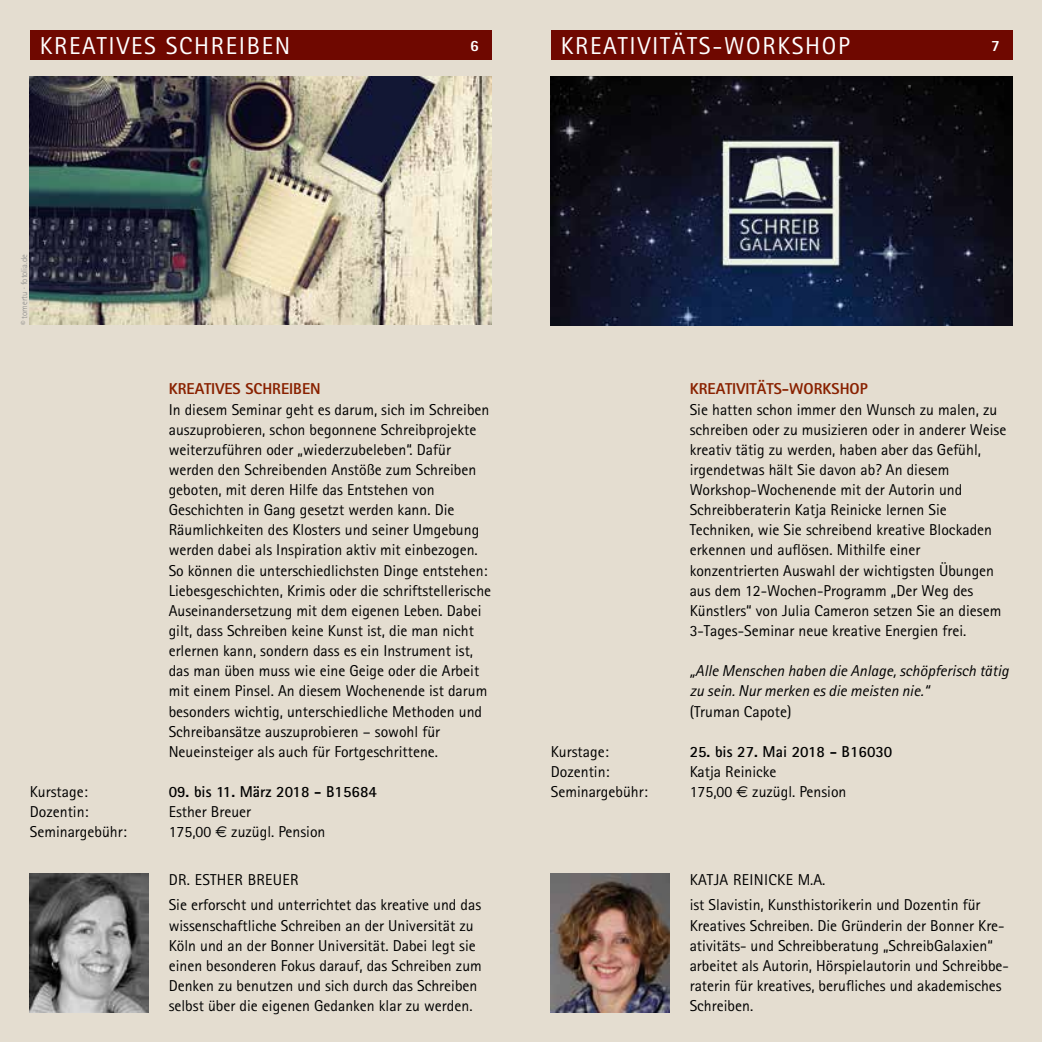
<style>
.page{position:relative;width:1042px;height:1042px;background:#e4ddd0}
.page>*{position:absolute;margin:0;border:0;box-sizing:border-box;transform-origin:0 0}
.t1{font:24.5px "Rotis Sans Serif";letter-spacing:.07em;color:#fff}
.t2{font:15.75px/20.1px "Rotis Sans Serif";color:#000}
.t3{font:italic 15.75px/20.1px "Rotis Sans Serif";color:#000}
.t4{font:700 15.75px "Rotis Sans Serif";color:#000}
.t5{font:800 15.75px "Rotis Sans Serif";color:#892100}
.t6{font:800 15.75px "Rotis Sans Serif";color:#fff}
.t7{font:300 8.75px "Rotis Sans Serif";color:#878786}
.s1{font-family:"Euro Sans"}
</style>
<div class="page">
<div style="left:30px;top:30px;width:461px;height:30px;background:#6f0800"></div>
<img style="left:30px;top:873px;width:119px;height:139px">
<img style="left:30px;top:77px;width:461px;height:247px">
<div style="left:551px;top:30px;width:461px;height:30px;background:#6f0800"></div>
<img style="left:551px;top:873px;width:119px;height:139px">
<img style="left:551px;top:77px;width:461px;height:248px">
<h1 class="t1" style="left:40px;top:31px;width:252px">KREATIVES SCHREIBEN</h1>
<p class="t7" style="left:19px;top:325px;width:72px;rotate:-90deg">© tomertu · fotolia.de</p>
<p class="t6" style="left:470px;top:35px;width:10px">6</p>
<h1 class="t1" style="left:561px;top:31px;width:291px">KREATIVITÄTS-WORKSHOP</h1>
<p class="t6" style="left:991px;top:35px;width:10px">7</p>
<p class="t5" style="left:169px;top:379px;width:154px">KREATIVES SCHREIBEN</p>
<p class="t2" style="left:169px;top:399px;width:324px">In diesem Seminar geht es darum, sich im Schreiben auszuprobieren, schon begonnene Schreibprojekte weiterzuführen oder „wiederzubeleben“. Dafür werden den Schreibenden Anstöße zum Schreiben geboten, mit deren Hilfe das Entstehen von Geschichten in Gang gesetzt werden kann. Die Räumlichkeiten des Klosters und seiner Umgebung werden dabei als Inspiration aktiv mit einbezogen.<br>So können die unterschiedlichsten Dinge entstehen:<br>Liebesgeschichten, Krimis oder die schriftstellerische Auseinandersetzung mit dem eigenen Leben. Dabei gilt, dass Schreiben keine Kunst ist, die man nicht erlernen kann, sondern dass es ein Instrument ist, das man üben muss wie eine Geige oder die Arbeit mit einem Pinsel. An diesem Wochenende ist darum besonders wichtig, unterschiedliche Methoden und Schreibansätze auszuprobieren – sowohl für Neueinsteiger als auch für Fortgeschrittene.</p>
<p class="t2" style="left:30px;top:781px;width:60px">Kurstage:</p>
<p class="t4" style="left:169px;top:782px;width:210px">09. bis 11. März 2018 - B15684</p>
<p class="t2" style="left:30px;top:801px;width:60px">Dozentin:</p>
<p class="t2" style="left:169px;top:801px;width:84px">Esther Breuer</p>
<p class="t2" style="left:30px;top:822px;width:99px">Seminargebühr:</p>
<p class="t2" style="left:169px;top:822px;width:158px">175,00 <span class="s1">E</span> zuzügl. Pension</p>
<p class="t2" style="left:169px;top:867px;width:314px;line-height:25px">DR. ESTHER BREUER<br>Sie erforscht und unterrichtet das kreative und das</p>
<p class="t2" style="left:169px;top:915px;width:315px">wissenschaftliche Schreiben an der Universität zu Köln und an der Bonner Universität. Dabei legt sie einen besonderen Fokus darauf, das Schreiben zum Denken zu benutzen und sich durch das Schreiben selbst über die eigenen Gedanken klar zu werden.</p>
<p class="t5" style="left:690px;top:379px;width:179px">KREATIVITÄTS-WORKSHOP</p>
<p class="t2" style="left:690px;top:399px;width:318px">Sie hatten schon immer den Wunsch zu malen, zu schreiben oder zu musizieren oder in anderer Weise kreativ tätig zu werden, haben aber das Gefühl, irgendetwas hält Sie davon ab? An diesem Workshop-Wochenende mit der Autorin und Schreibberaterin Katja Reinicke lernen Sie Techniken, wie Sie schreibend kreative Blockaden erkennen und auflösen. Mithilfe einer konzentrierten Auswahl der wichtigsten Übungen aus dem 12-Wochen-Programm „Der Weg des Künstlers“ von Julia Cameron setzen Sie an diesem 3-Tages-Seminar neue kreative Energien frei.</p>
<p class="t3" style="left:690px;top:661px;width:321px">„Alle Menschen haben die Anlage, schöpferisch tätig zu sein. Nur merken es die meisten nie.“</p>
<p class="t2" style="left:690px;top:701px;width:103px">(Truman Capote)</p>
<p class="t2" style="left:551px;top:741px;width:60px">Kurstage:</p>
<p class="t4" style="left:690px;top:741px;width:204px">25. bis 27. Mai 2018 - B16030</p>
<p class="t2" style="left:551px;top:761px;width:60px">Dozentin:</p>
<p class="t2" style="left:690px;top:761px;width:88px">Katja Reinicke</p>
<p class="t2" style="left:551px;top:781px;width:99px">Seminargebühr:</p>
<p class="t2" style="left:690px;top:781px;width:158px">175,00 <span class="s1">E</span> zuzügl. Pension</p>
<p class="t2" style="left:690px;top:867px;width:292px;line-height:25px">KATJA REINICKE M.A.<br>ist Slavistin, Kunsthistorikerin und Dozentin für</p>
<p class="t2" style="left:690px;top:915px;width:321px">Kreatives Schreiben. Die Gründerin der Bonner Kre&shy;ativitäts- und Schreibberatung „SchreibGalaxien“ arbeitet als Autorin, Hörspielautorin und Schreibbe&shy;raterin für kreatives, berufliches und akademisches Schreiben.</p>
</div>
